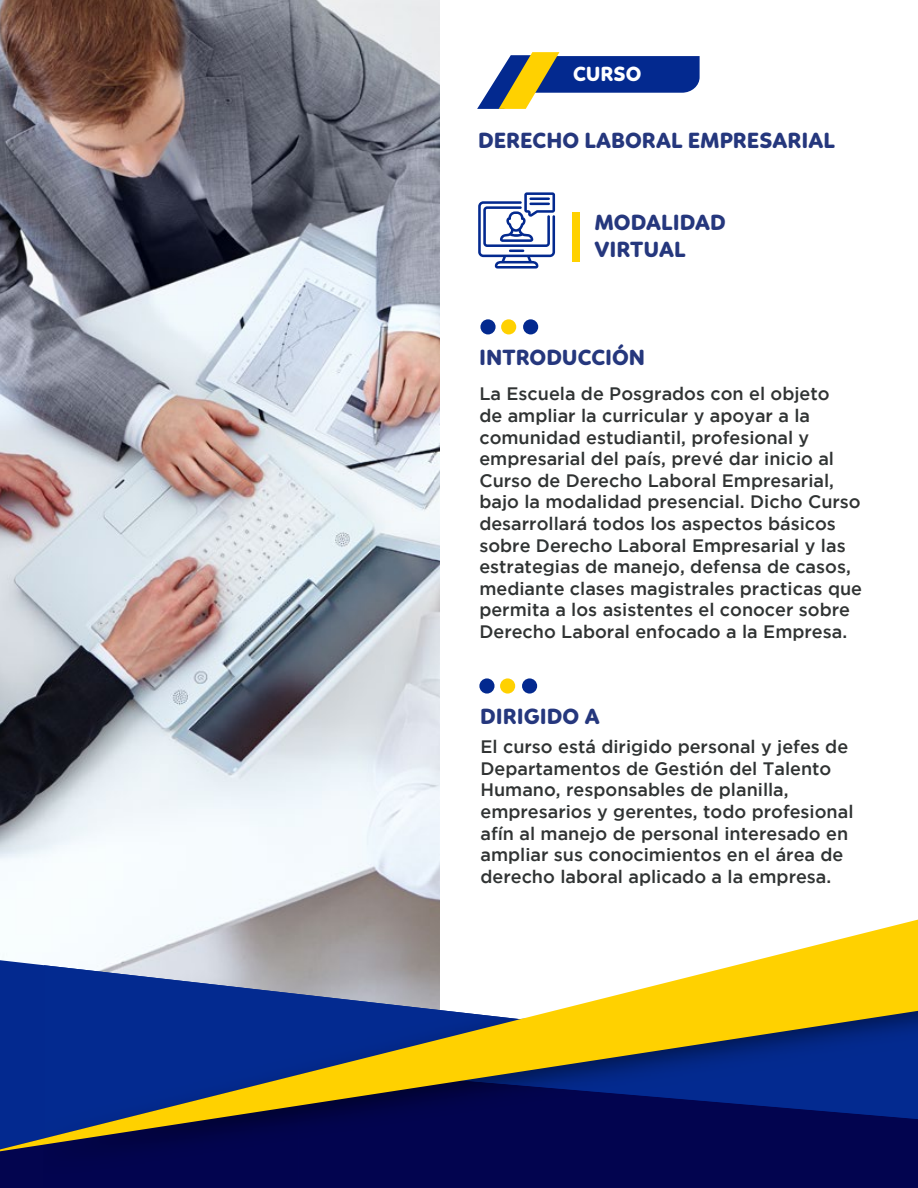
<style>
.page{position:relative;width:918px;height:1188px;background:#fff}
.page>*{position:absolute;margin:0;border:0;box-sizing:border-box;transform-origin:0 0}
.t1{font:800 22.5px/27px "Linotte";color:#25377d}
.t2{font:800 21px "Linotte";color:#fff}
.t3{font:500 18px/21.6px "Gotham";color:#303333}
</style>
<div class="page">
<img style="left:0;top:0;width:440px;height:920px">
<div style="left:44px;top:1151px;width:51px;height:36px;background:#02044e"></div>
<div style="left:300px;top:1151px;width:305px;height:36px;background:#02044f"></div>
<div style="left:95px;top:1151px;width:205px;height:36px;background:#02044f"></div>
<div style="left:605px;top:1151px;width:313px;height:36px;background:#02044f"></div>
<svg style="left:0;top:920px;width:918px;height:231px"></svg>
<svg style="left:479px;top:678px;width:16px;height:16px"></svg>
<div style="left:522px;top:678px;width:15px;height:16px;background:#03298f;border-radius:50%"></div>
<div style="left:500px;top:678px;width:15px;height:16px;background:#ffd100;border-radius:50%"></div>
<div style="left:480px;top:319px;width:16px;height:15px;background:#03298f;border-radius:50%"></div>
<div style="left:523px;top:319px;width:15px;height:15px;background:#03298f;border-radius:50%"></div>
<div style="left:501px;top:319px;width:15px;height:15px;background:#ffd100;border-radius:50%"></div>
<svg style="left:477px;top:52px;width:223px;height:57px"></svg>
<svg style="left:478px;top:192px;width:77px;height:77px"></svg>
<hr style="left:529px;top:197px;width:21px;height:3px;background:#03298f">
<hr style="left:529px;top:203px;width:21px;height:2px;background:#03298f">
<div style="left:572px;top:212px;width:8px;height:50px;background:#ffd100"></div>
<p class="t2" style="left:573px;top:61px;width:70px">CURSO</p>
<p class="t1" style="left:478px;top:126px;width:358px">DERECHO LABORAL EMPRESARIAL</p>
<p class="t1" style="left:594px;top:209px;width:133px">MODALIDAD<br>VIRTUAL</p>
<p class="t1" style="left:479px;top:344px;width:167px">INTRODUCCIÓN</p>
<p class="t3" style="left:479px;top:383px;width:384px">La Escuela de Posgrados con el objeto<br>de ampliar la curricular y apoyar a la comunidad estudiantil, profesional y empresarial del país, prevé dar inicio al Curso de Derecho Laboral Empresarial, bajo la modalidad presencial. Dicho Curso desarrollará todos los aspectos básicos sobre Derecho Laboral Empresarial y las estrategias de manejo, defensa de casos, mediante clases magistrales practicas que permita a los asistentes el conocer sobre Derecho Laboral enfocado a la Empresa.</p>
<p class="t1" style="left:480px;top:703px;width:121px">DIRIGIDO A</p>
<p class="t3" style="left:480px;top:736px;width:375px">El curso está dirigido personal y jefes de Departamentos de Gestión del Talento Humano, responsables de planilla, empresarios y gerentes, todo profesional afín al manejo de personal interesado en ampliar sus conocimientos en el área de derecho laboral aplicado a la empresa.</p>
</div>
